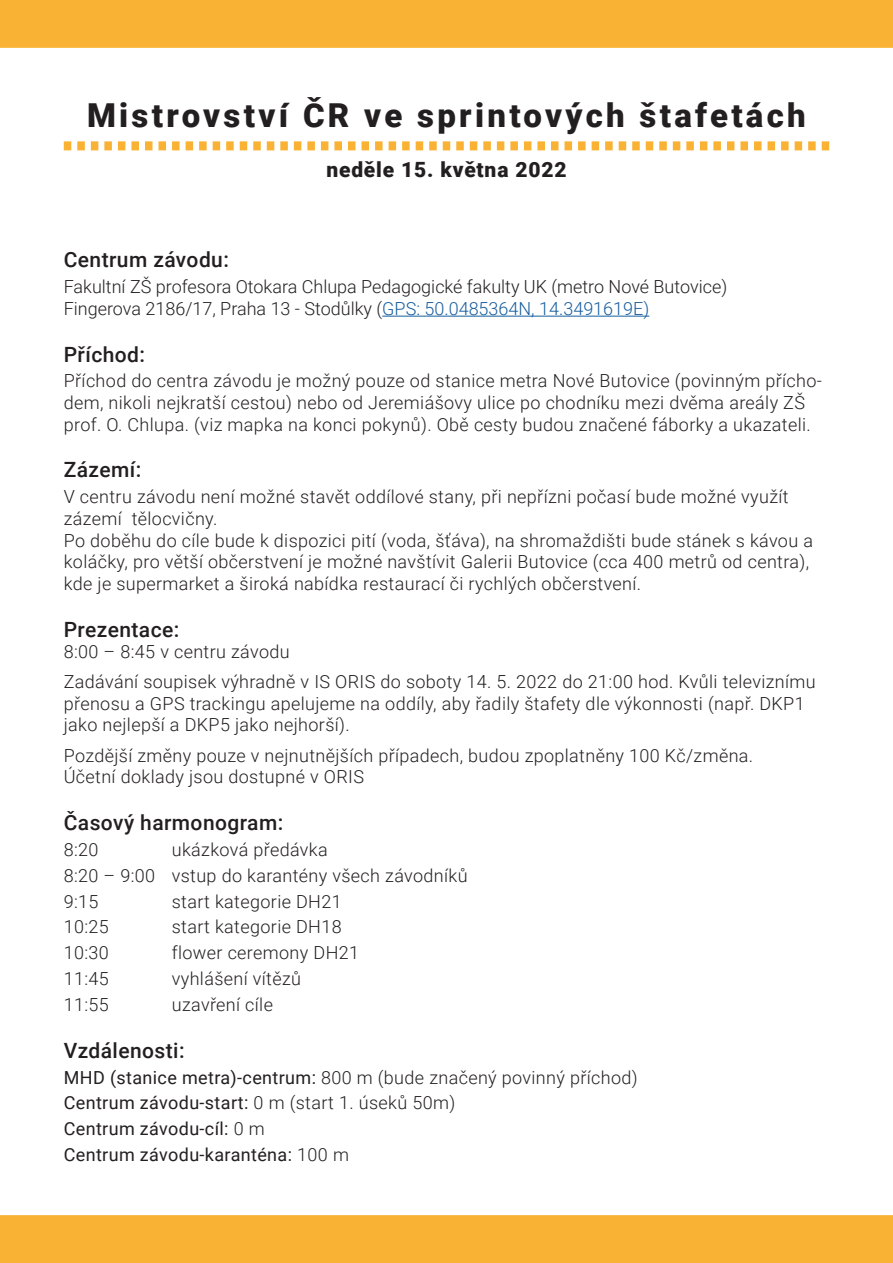
<style>
.page{position:relative;width:893px;height:1263px;background:#fff}
.page>*{position:absolute;margin:0;border:0;box-sizing:border-box;transform-origin:0 0}
.t1{font:900 33px "Roboto";letter-spacing:.1em;color:#231f20}
.t2{font:500 21px "Roboto";letter-spacing:.02em;color:#231f20}
.t3{font:900 21px "Roboto";letter-spacing:.04em;color:#231f20}
.t4{font:300 18px/21.6px "Roboto";letter-spacing:.02em;color:#231f20}
.t5{font:18px/25.8px "Roboto";letter-spacing:.02em;color:#231f20}
.t6{font:300 18px/21.6px "Roboto";color:#231f20}
.s1{color:#175d9e}
.s2{font-weight:300}
</style>
<div class="page">
<div style="left:1px;top:1px;width:891px;height:46px;background:#f9b234"></div>
<div style="left:0;top:0;width:893px;height:48px;border:2px solid #f9b234"></div>
<div style="left:1px;top:1216px;width:891px;height:46px;background:#f9b234"></div>
<div style="left:0;top:1215px;width:893px;height:48px;border:2px solid #f9b234"></div>
<hr style="left:382px;top:316px;width:267px;height:1px;background:#175d9e">
<svg style="left:64px;top:141px;width:765px;height:9px"></svg>
<h1 class="t1" style="left:87px;top:92px;width:720px">Mistrovství ČR ve sprintových štafetách</h1>
<p class="t3" style="left:326px;top:155px;width:242px">neděle 15. května 2022</p>
<p class="t2" style="left:64px;top:245px;width:167px">Centrum závodu:</p>
<p class="t6" style="left:64px;top:275px;width:665px">Fakultní ZŠ profesora Otokara Chlupa Pedagogické fakulty UK (metro Nové Butovice)<br>Fingerova 2186/17, Praha 13 - Stodůlky (<span class="s1">GPS: 50.0485364N, 14.3491619E)</span></p>
<p class="t2" style="left:64px;top:339px;width:83px">Příchod:</p>
<p class="t4" style="left:64px;top:370px;width:760px">Příchod do centra závodu je možný pouze od stanice metra Nové Butovice (povinným přícho&shy;dem, nikoli nejkratší cestou) nebo od Jeremiášovy ulice po chodníku mezi dvěma areály ZŠ prof. O. Chlupa. (viz mapka na konci pokynů). Obě cesty budou značené fáborky a ukazateli.</p>
<p class="t2" style="left:64px;top:455px;width:79px">Zázemí:</p>
<p class="t4" style="left:64px;top:485px;width:751px">V centru závodu není možné stavět oddílové stany, při nepřízni počasí bude možné využít zázemí tělocvičny.<br>Po doběhu do cíle bude k dispozici pití (voda, šťáva), na shromaždišti bude stánek s kávou a koláčky, pro větší občerstvení je možné navštívit Galerii Butovice (cca 400 metrů od centra), kde je supermarket a široká nabídka restaurací či rychlých občerstvení.</p>
<p class="t2" style="left:64px;top:614px;width:117px">Prezentace:</p>
<p class="t4" style="left:64px;top:636px;width:753px;line-height:30.2px">8:00 – 8:45 v centru závodu<br>Zadávání soupisek výhradně v IS ORIS do soboty 14. 5. 2022 do 21:00 hod. Kvůli televiznímu</p>
<p class="t4" style="left:64px;top:692px;width:742px">přenosu a GPS trackingu apelujeme na oddíly, aby řadily štafety dle výkonnosti (např. DKP1 jako nejlepší a DKP5 jako nejhorší).</p>
<p class="t4" style="left:64px;top:744px;width:691px">Pozdější změny pouze v nejnutnějších případech, budou zpoplatněny 100 Kč/změna.<br>Účetní doklady jsou dostupné v ORIS</p>
<p class="t2" style="left:64px;top:808px;width:221px">Časový harmonogram:</p>
<p class="t4" style="left:64px;top:838px;width:36px">8:20</p>
<p class="t4" style="left:64px;top:836px;width:405px;line-height:25.8px;text-indent:108px">ukázková předávka<br>8:20 – 9:00 vstup do karantény všech závodníků<br>9:15</p>
<p class="t4" style="left:172px;top:890px;width:171px">start kategorie DH21</p>
<p class="t4" style="left:64px;top:915px;width:47px">10:25</p>
<p class="t4" style="left:172px;top:915px;width:171px">start kategorie DH18</p>
<p class="t4" style="left:64px;top:941px;width:47px">10:30</p>
<p class="t4" style="left:172px;top:941px;width:189px">flower ceremony DH21</p>
<p class="t4" style="left:64px;top:967px;width:47px">11:45</p>
<p class="t4" style="left:172px;top:967px;width:131px">vyhlášení vítězů</p>
<p class="t4" style="left:64px;top:993px;width:47px">11:55</p>
<p class="t4" style="left:172px;top:993px;width:103px">uzavření cíle</p>
<p class="t2" style="left:64px;top:1035px;width:122px">Vzdálenosti:</p>
<p class="t5" style="left:64px;top:1064px;width:575px">MHD (stanice metra)-centrum: <span class="s2">800 m (bude značený povinný příchod)<br></span>Centrum závodu-start: <span class="s2">0 m (start 1. úseků 50m)<br></span>Centrum závodu-cíl: <span class="s2">0 m<br></span>Centrum závodu-karanténa: <span class="s2">100 m</span></p>
</div>
